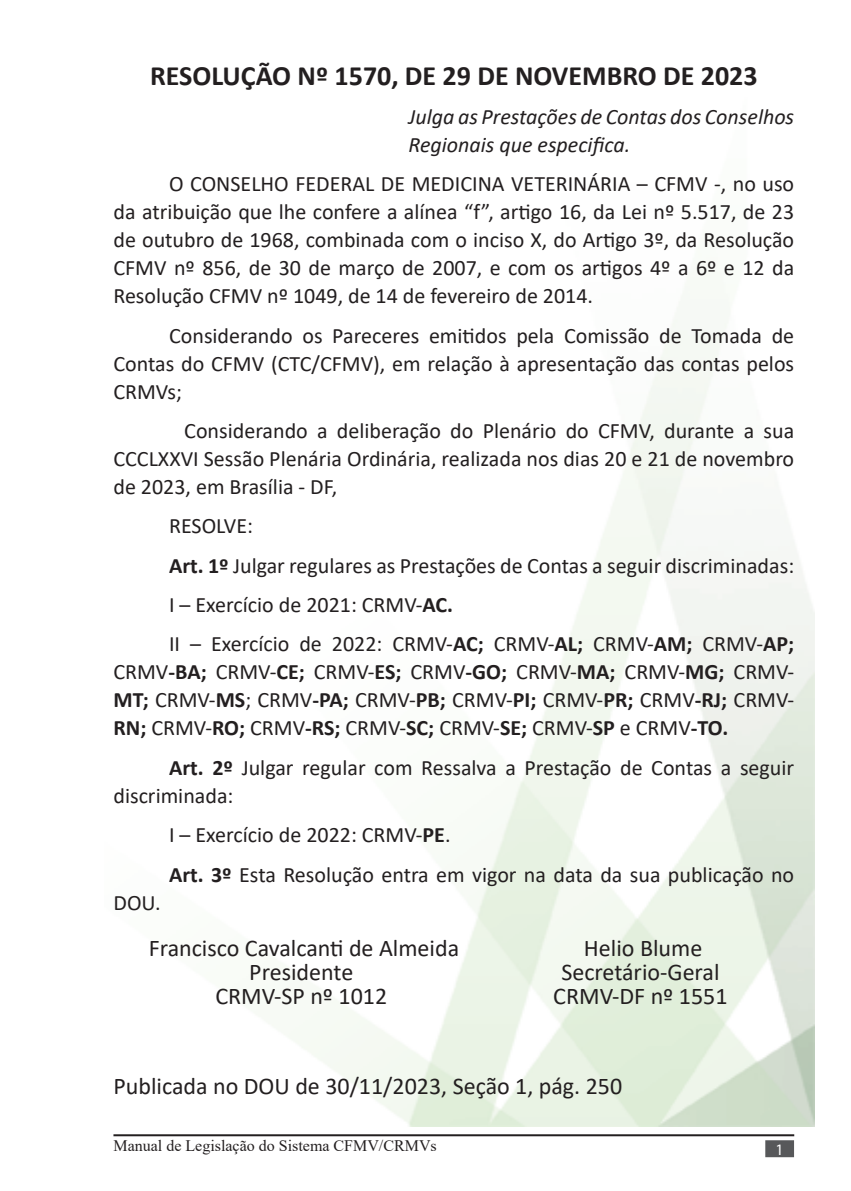
<style>
.page{position:relative;width:851px;height:1191px;background:#fff}
.page>*{position:absolute;margin:0;border:0;box-sizing:border-box;transform-origin:0 0}
.t1{font:700 28px "Calibri";color:#231f20}
.t2{font:24px "Calibri";color:#231f20}
.Corpo_de_texto_2{font:22px/28px "Calibri";color:#231f20;text-align:justify}
.Recuo_de_corpo_de_texto{font:italic 22px/28px "Calibri";color:#231f20}
.t3{font:16px "Times New Roman";color:#231f20}
.Apresentação{font:16px "Myriad Pro";color:#fff}
.s1{font-weight:700}
</style>
<div class="page">
<hr style="left:113px;top:1134px;width:681px;height:2px;background:#231f20">
<div style="left:765px;top:1140px;width:28px;height:17px;background:#57585a;border:2px solid #57585a"></div>
<p class="t1" style="left:150px;top:55px;width:609px">RESOLUÇÃO Nº 1570, DE 29 DE NOVEMBRO DE 2023</p>
<p class="Recuo_de_corpo_de_texto" style="left:408px;top:102px;width:387px">Julga as Prestações de Contas dos Conselhos<br>Regionais que especifica.</p>
<p class="Corpo_de_texto_2" style="left:113px;top:169px;width:682px;text-indent:56px">O CONSELHO FEDERAL DE MEDICINA VETERINÁRIA – CFMV -, no uso da atribuição que lhe confere a alínea “f”, artigo 16, da Lei nº 5.517, de 23 de outubro de 1968, combinada com o inciso X, do Artigo 3º, da Resolução CFMV nº 856, de 30 de março de 2007, e com os artigos 4º a 6º e 12 da Resolução CFMV nº 1049, de 14 de fevereiro de 2014.</p>
<p class="Corpo_de_texto_2" style="left:113px;top:321px;width:682px;text-indent:56px">Considerando os Pareceres emitidos pela Comissão de Tomada de Contas do CFMV (CTC/CFMV), em relação à apresentação das contas pelos CRMVs;</p>
<p class="Corpo_de_texto_2" style="left:113px;top:416px;width:682px;text-indent:71px">Considerando a deliberação do Plenário do CFMV, durante a sua CCCLXXVI Sessão Plenária Ordinária, realizada nos dias 20 e 21 de novembro de 2023, em Brasília - DF,</p>
<p class="Corpo_de_texto_2" style="left:169px;top:511px;width:85px">RESOLVE:</p>
<p class="Corpo_de_texto_2" style="left:169px;top:551px;width:626px"><span class="s1">Art. 1º</span> Julgar regulares as Prestações de Contas a seguir discriminadas:</p>
<p class="Corpo_de_texto_2" style="left:169px;top:590px;width:285px">I – Exercício de 2021: CRMV-<span class="s1">AC.</span></p>
<p class="Corpo_de_texto_2" style="left:113px;top:629px;width:682px;text-indent:56px">II – Exercício de 2022: CRMV-<span class="s1">AC;</span> CRMV-<span class="s1">AL;</span> CRMV-<span class="s1">AM;</span> CRMV-<span class="s1">AP; </span>CRMV<span class="s1">-BA;</span> CRMV-<span class="s1">CE;</span> CRMV-<span class="s1">ES;</span> CRMV<span class="s1">-GO;</span> CRMV-<span class="s1">MA;</span> CRMV-<span class="s1">MG;</span> CRMV-<span class="s1">MT;</span> CRMV-<span class="s1">MS</span>; CRMV<span class="s1">-PA;</span> CRMV-<span class="s1">PB;</span> CRMV-<span class="s1">PI;</span> CRMV-<span class="s1">PR;</span> CRMV<span class="s1">-RJ;</span> CRMV-<span class="s1">RN;</span> CRMV-<span class="s1">RO;</span> CRMV<span class="s1">-RS;</span> CRMV-<span class="s1">SC;</span> CRMV-<span class="s1">SE;</span> CRMV-<span class="s1">SP</span> e CRMV<span class="s1">-TO.</span></p>
<p class="Corpo_de_texto_2" style="left:113px;top:753px;width:682px;text-indent:56px"><span class="s1">Art. 2º</span> Julgar regular com Ressalva a Prestação de Contas a seguir discriminada:</p>
<p class="Corpo_de_texto_2" style="left:169px;top:820px;width:283px">I – Exercício de 2022: CRMV-<span class="s1">PE</span>.</p>
<p class="Corpo_de_texto_2" style="left:169px;top:859px;width:626px"><span class="s1">Art. 3º</span> Esta Resolução entra em vigor na data da sua publicação no</p>
<p class="Corpo_de_texto_2" style="left:113px;top:888px;width:49px">DOU.</p>
<p class="t2" style="left:149px;top:931px;width:312px">Francisco Cavalcanti de Almeida</p>
<p class="t2" style="left:249px;top:955px;width:105px">Presidente</p>
<p class="t2" style="left:215px;top:979px;width:173px">CRMV-SP nº 1012</p>
<p class="t2" style="left:584px;top:931px;width:120px">Helio Blume</p>
<p class="t2" style="left:561px;top:955px;width:160px">Secretário-Geral</p>
<p class="t2" style="left:553px;top:979px;width:176px">CRMV-DF nº 1551</p>
<p class="t2" style="left:113px;top:1069px;width:510px">Publicada no DOU de 30/11/2023, Seção 1, pág. 250</p>
<p class="t3" style="left:113px;top:1134px;width:325px">Manual de Legislação do Sistema CFMV/CRMVs</p>
<p class="Apresentação" style="left:775px;top:1139px;width:10px">1</p>
</div>
